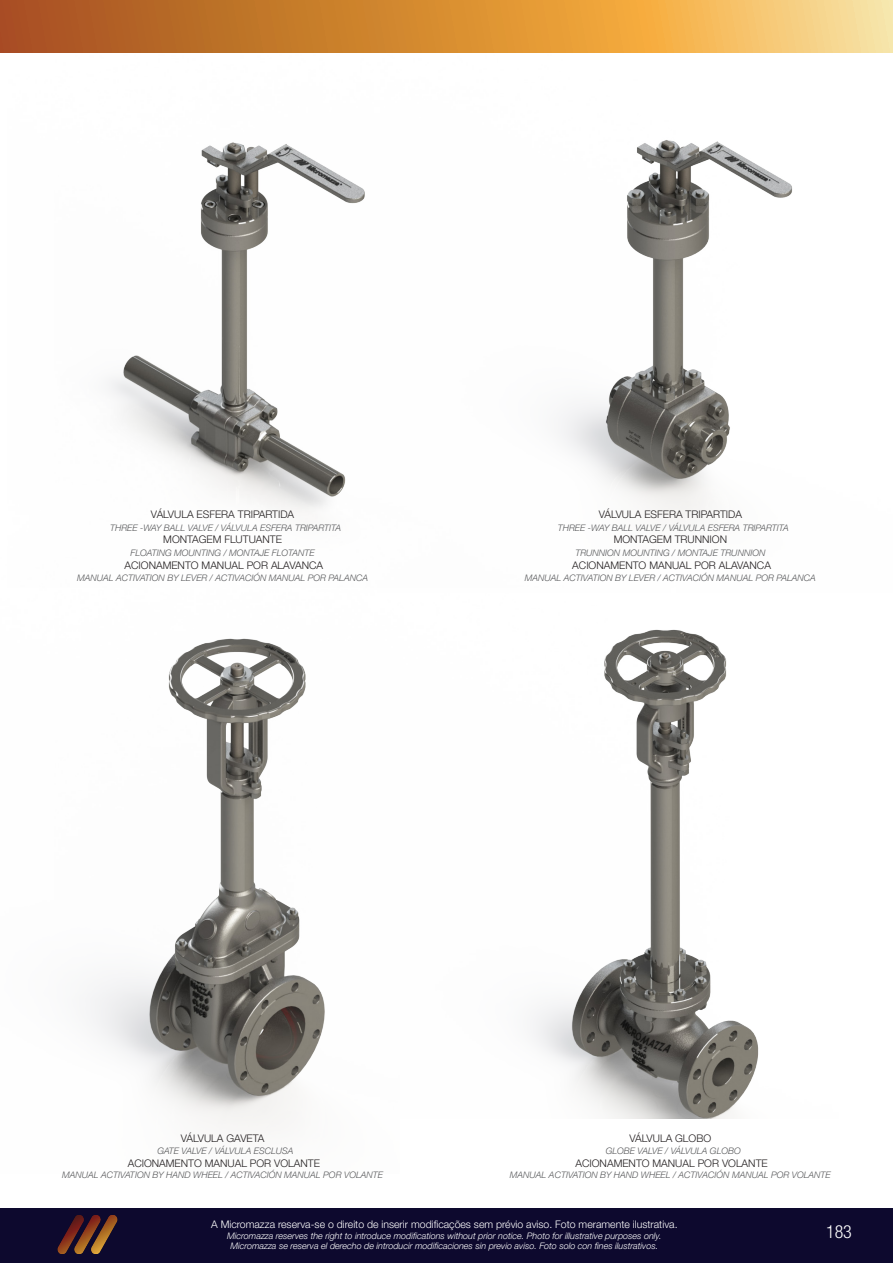
<style>
.page{position:relative;width:893px;height:1263px;background:#fff}
.page>*{position:absolute;margin:0;border:0;box-sizing:border-box;transform-origin:0 0}
.t1{font:18px "Helvetica Neue LT 47 Lt Cn";color:#fff}
.t2{font:10.5px "Helvetica Neue LT 45 Lt";color:#231f20}
.t3{font:10.5px "Helvetica Neue LT 45 Lt";color:#fff}
.t4{font:9px "Helvetica Neue LT 46 Lt It";color:#57585a}
.t5{font:9px "Helvetica Neue LT 46 Lt It";color:#fff}
</style>
<div class="page">
<img style="left:108px;top:140px;width:684px;height:379px">
<svg style="left:0;top:0;width:893px;height:53px"></svg>
<div style="left:0;top:1208px;width:893px;height:55px;background:#0d092e"></div>
<img style="left:57px;top:1215px;width:61px;height:38px">
<img style="left:90px;top:629px;width:669px;height:489px">
<p class="t2" style="left:151px;top:508px;width:145px">VÁLVULA ESFERA TRIPARTIDA</p>
<p class="t4" style="left:110px;top:522px;width:233px">THREE -WAY BALL VALVE / VÁLVULA ESFERA TRIPARTITA</p>
<p class="t2" style="left:163px;top:533px;width:120px">MONTAGEM FLUTUANTE</p>
<p class="t4" style="left:131px;top:547px;width:186px">FLOATING MOUNTING / MONTAJE FLOTANTE</p>
<p class="t2" style="left:125px;top:558px;width:200px">ACIONAMENTO MANUAL POR ALAVANCA</p>
<p class="t4" style="left:77px;top:572px;width:292px">MANUAL ACTIVATION BY LEVER / ACTIVACIÓN MANUAL POR PALANCA</p>
<p class="t2" style="left:599px;top:508px;width:145px">VÁLVULA ESFERA TRIPARTIDA</p>
<p class="t4" style="left:558px;top:522px;width:233px">THREE -WAY BALL VALVE / VÁLVULA ESFERA TRIPARTITA</p>
<p class="t2" style="left:614px;top:533px;width:115px">MONTAGEM TRUNNION</p>
<p class="t4" style="left:575px;top:547px;width:191px">TRUNNION MOUNTING / MONTAJE TRUNNION</p>
<p class="t2" style="left:572px;top:558px;width:200px">ACIONAMENTO MANUAL POR ALAVANCA</p>
<p class="t4" style="left:525px;top:572px;width:292px">MANUAL ACTIVATION BY LEVER / ACTIVACIÓN MANUAL POR PALANCA</p>
<p class="t2" style="left:181px;top:1132px;width:85px">VÁLVULA GAVETA</p>
<p class="t4" style="left:157px;top:1146px;width:138px">GATE VALVE / VÁLVULA ESCLUSA</p>
<p class="t2" style="left:128px;top:1157px;width:194px">ACIONAMENTO MANUAL POR VOLANTE</p>
<p class="t4" style="left:62px;top:1169px;width:322px">MANUAL ACTIVATION BY HAND WHEEL / ACTIVACIÓN MANUAL POR VOLANTE</p>
<p class="t2" style="left:630px;top:1132px;width:83px">VÁLVULA GLOBO</p>
<p class="t4" style="left:606px;top:1146px;width:137px">GLOBE VALVE / VÁLVULA GLOBO</p>
<p class="t2" style="left:575px;top:1157px;width:194px">ACIONAMENTO MANUAL POR VOLANTE</p>
<p class="t4" style="left:510px;top:1169px;width:322px">MANUAL ACTIVATION BY HAND WHEEL / ACTIVACIÓN MANUAL POR VOLANTE</p>
<p class="t3" style="left:211px;top:1217px;width:468px">A Micromazza reserva-se o direito de inserir modificações sem prévio aviso. Foto meramente ilustrativa.</p>
<p class="t5" style="left:227px;top:1230px;width:436px">Micromazza reserves the right to introduce modifications without prior notice. Photo for illustrative purposes only.</p>
<p class="t5" style="left:230px;top:1241px;width:429px">Micromazza se reserva el derecho de introducir modificaciones sin previo aviso. Foto solo con fines ilustrativos.</p>
<p class="t1" style="left:826px;top:1220px;width:27px">183</p>
</div>
